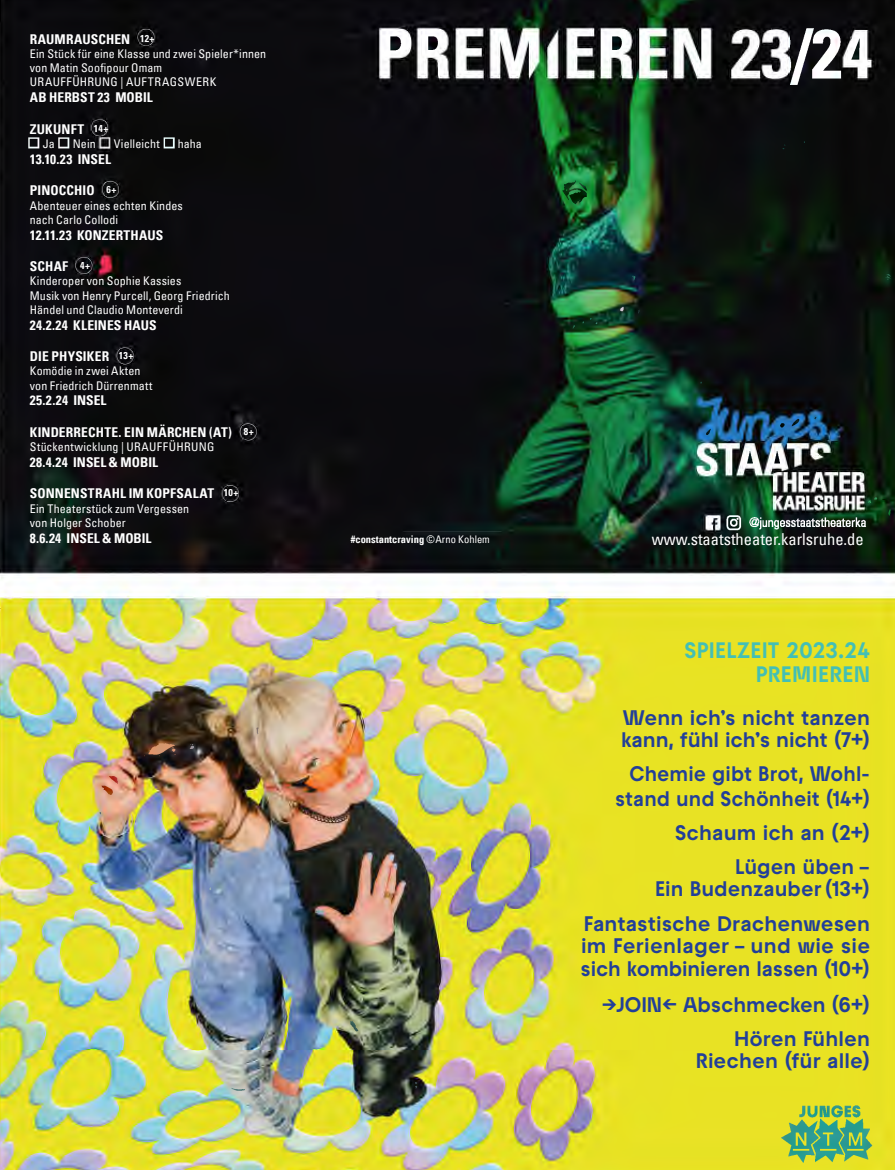
<style>
.page{position:relative;width:895px;height:1170px;background:#fff}
.page>*{position:absolute;margin:0;border:0;box-sizing:border-box;transform-origin:0 0}
.t1{font:700 22.35px/24.3px "Raptor V2 Premium";color:#43bfb5;text-align:right}
.t2{font:700 21px/34px "Raptor V2 Premium";color:#223f99;text-align:right}
.t3{font:700 21px/24.3px "Raptor V2 Premium";color:#223f99;text-align:right;scale:.96 1}
.t4{font:condensed 16.5px "Univers Com 57";color:#fff}
.t5{font:13.5px "Univers Com 67 Bold Cond";letter-spacing:.01em;color:#fff}
.t6{font:condensed 12px/14.2px "Univers Com 57";letter-spacing:.01em;color:#fff}
.t7{font:10.5px "Univers Com 67 Bold Cond";color:#fff}
.s1{font-family:"Univers Com 57";font-stretch:condensed}
</style>
<div class="page">
<img style="left:0;top:0;width:894px;height:1169px">
<p class="t5" style="left:30px;top:31px;width:126px">RAUMRAUSCHEN <sup>12+</sup></p>
<p class="t6" style="left:30px;top:46px;width:238px">Ein Stück für eine Klasse und zwei Spieler*innen von Matin Soofipour Omam<br>URAUFFÜHRUNG | AUFTRAGSWERK</p>
<p class="t5" style="left:30px;top:89px;width:124px">AB HERBST 23 MOBIL</p>
<p class="t5" style="left:30px;top:121px;width:80px">ZUKUNFT <sup>14+</sup></p>
<p class="t6" style="left:43px;top:136px;width:14px">Ja</p>
<p class="t6" style="left:73px;top:136px;width:24px">Nein</p>
<p class="t6" style="left:114px;top:136px;width:47px">Vielleicht</p>
<p class="t6" style="left:178px;top:136px;width:26px">haha</p>
<p class="t5" style="left:30px;top:151px;width:83px">13.10.23 INSEL</p>
<p class="t5" style="left:30px;top:182px;width:88px">PINOCCHIO <sup>6+</sup></p>
<p class="t6" style="left:30px;top:198px;width:154px">Abenteuer eines echten Kindes nach Carlo Collodi</p>
<p class="t5" style="left:30px;top:226px;width:135px">12.11.23 KONZERTHAUS</p>
<p class="t5" style="left:30px;top:258px;width:62px">SCHAF <sup>4+</sup></p>
<p class="t6" style="left:30px;top:274px;width:201px">Kinderoper von Sophie Kassies<br>Musik von Henry Purcell, Georg Friedrich<br>Händel und Claudio Monteverdi</p>
<p class="t5" style="left:30px;top:316px;width:128px">24.2.24 KLEINES HAUS</p>
<p class="t5" style="left:30px;top:348px;width:105px">DIE PHYSIKER <sup>13+</sup></p>
<p class="t6" style="left:30px;top:364px;width:124px">Komödie in zwei Akten von Friedrich Dürrenmatt</p>
<p class="t5" style="left:30px;top:392px;width:78px">25.2.24 INSEL</p>
<p class="t5" style="left:30px;top:424px;width:225px">KINDERRECHTE. EIN MÄRCHEN (AT) <sup>8+</sup></p>
<p class="t6" style="left:30px;top:439px;width:186px">Stückentwicklung | URAUFFÜHRUNG</p>
<p class="t5" style="left:30px;top:454px;width:130px">28.4.24 INSEL &amp; MOBIL</p>
<p class="t5" style="left:30px;top:485px;width:210px">SONNENSTRAHL IM KOPFSALAT <sup>10+</sup></p>
<p class="t6" style="left:30px;top:501px;width:161px">Ein Theaterstück zum Vergessen von Holger Schober</p>
<p class="t5" style="left:30px;top:529px;width:123px">8.6.24 INSEL &amp; MOBIL</p>
<p class="t7" style="left:351px;top:533px;width:140px">#constantcraving <span class="s1">©Arno Kohlem</span></p>
<h3 class="t4" style="left:651px;top:528px;width:213px">www.staatstheater.karlsruhe.de</h3>
<h1 class="t1" style="left:684px;top:636px;width:187px">SPIELZEIT 2023.24<br>PREMIEREN</h1>
<h2 class="t2" style="left:621px;top:705px;width:250px;line-height:22.6px;text-align:left">Wenn ich’s nicht tanzen kann, fühl ich’s nicht (7+)</h2>
<h2 class="t3" style="left:615px;top:760px;width:267px">Chemie gibt Brot, Wohl&shy;stand und Schönheit (14+)</h2>
<h2 class="t2" style="left:675px;top:814px;width:196px">Schaum ich an (2+)<br>Lügen üben –</h2>
<h2 class="t2" style="left:583px;top:871px;width:288px">Ein Buden zauber (13+)<br>Fantastische Drachen wesen</h2>
<h2 class="t2" style="left:580px;top:933px;width:291px;line-height:22.6px;text-align:left">im Ferienlager – und wie sie sich kombinieren lassen (10+)</h2>
<h2 class="t2" style="left:601px;top:986px;width:270px">→JOIN← Abschmecken (6+)<br>Hören Fühlen</h2>
<h2 class="t2" style="left:696px;top:1042px;width:176px">Riechen (für alle)</h2>
</div>
